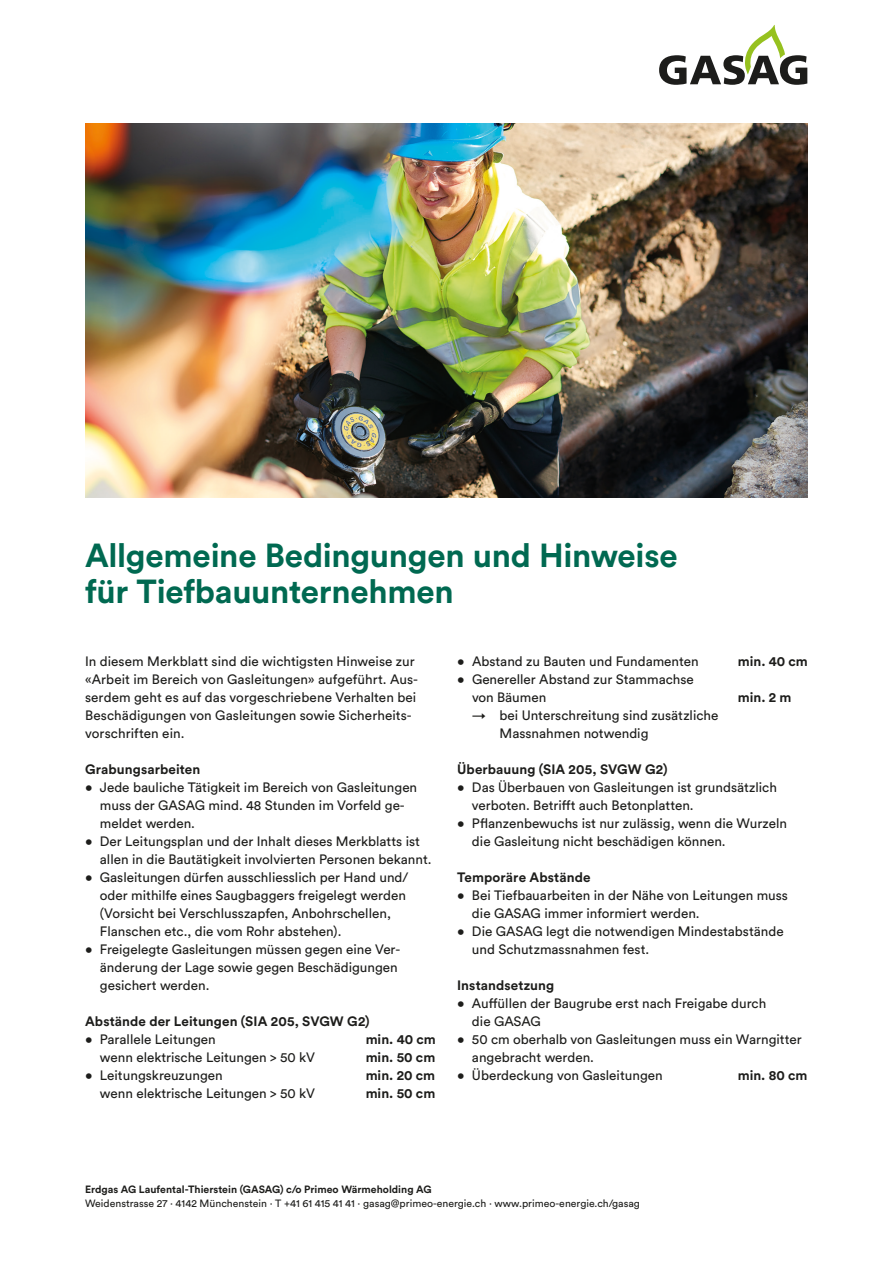
<style>
.page{position:relative;width:893px;height:1263px;background:#fff}
.page>*{position:absolute;margin:0;border:0;box-sizing:border-box;transform-origin:0 0}
.t1{font:700 33px/36px "Circular Std";letter-spacing:-.01em;color:#006951}
.t2{font:13.5px/18px "Circular Std";color:#1d1d1b}
.t3{font:700 13.5px "Circular Std";letter-spacing:.005em;color:#1d1d1b}
.t4{font:10.5px "Circular Std";color:#1d1d1b}
.t5{font:700 10.5px "Circular Std";color:#1d1d1b}
</style>
<div class="page">
<img style="left:85px;top:123px;width:723px;height:374px">
<svg style="left:659px;top:25px;width:148px;height:60px"></svg>
<h1 class="t1" style="left:85px;top:536px;width:594px">Allgemeine Bedingungen und Hinweise für Tiefbauunternehmen</h1>
<p class="t2" style="left:85px;top:652px;width:335px">In diesem Merkblatt sind die wichtigsten Hinweise zur «Arbeit im Bereich von Gasleitungen» aufgeführt. Aus&shy;serdem geht es auf das vorgeschriebene Verhalten bei Beschädigungen von Gasleitungen sowie Sicherheits&shy;vorschriften ein.</p>
<p class="t3" style="left:85px;top:761px;width:117px">Grabungsarbeiten</p>
<p class="t2" style="left:100px;top:778px;width:319px;text-indent:-15px">• Jede bauliche Tätigkeit im Bereich von Gasleitungen muss der GASAG mind. 48 Stunden im Vorfeld ge&shy;meldet werden.</p>
<p class="t2" style="left:100px;top:832px;width:333px;text-indent:-15px">• Der Leitungsplan und der Inhalt dieses Merkblatts ist allen in die Bautätigkeit involvierten Personen bekannt.</p>
<p class="t2" style="left:100px;top:868px;width:310px;text-indent:-15px">• Gasleitungen dürfen ausschliesslich per Hand und/ oder mithilfe eines Saugbaggers freigelegt werden (Vorsicht bei Verschlusszapfen, Anbohrschellen, Flanschen etc., die vom Rohr abstehen).</p>
<p class="t2" style="left:100px;top:940px;width:302px;text-indent:-15px">• Freigelegte Gasleitungen müssen gegen eine Ver&shy;änderung der Lage sowie gegen Beschädigungen gesichert werden.</p>
<p class="t3" style="left:85px;top:1012px;width:286px">Abstände der Leitungen (SIA 205, SVGW G2)</p>
<p class="t2" style="left:85px;top:1030px;width:132px">• Parallele Leitungen</p>
<p class="t3" style="left:366px;top:1030px;width:72px">min. 40 cm</p>
<p class="t2" style="left:100px;top:1048px;width:217px">wenn elektrische Leitungen &gt; 50 kV</p>
<p class="t3" style="left:366px;top:1048px;width:71px">min. 50 cm</p>
<p class="t2" style="left:85px;top:1066px;width:139px">• Leitungskreuzungen</p>
<p class="t3" style="left:366px;top:1066px;width:71px">min. 20 cm</p>
<p class="t2" style="left:100px;top:1084px;width:217px">wenn elektrische Leitungen &gt; 50 kV</p>
<p class="t3" style="left:366px;top:1084px;width:71px">min. 50 cm</p>
<p class="t2" style="left:457px;top:652px;width:243px">• Abstand zu Bauten und Fundamenten</p>
<p class="t3" style="left:738px;top:652px;width:72px">min. 40 cm</p>
<p class="t2" style="left:472px;top:670px;width:223px;text-indent:-15px">• Genereller Abstand zur Stammachse von Bäumen</p>
<p class="t3" style="left:738px;top:688px;width:55px">min. 2 m</p>
<p class="t2" style="left:500px;top:706px;width:220px;text-indent:-28px">→ bei Unterschreitung sind zusätzliche<br>Massnahmen notwendig</p>
<p class="t3" style="left:457px;top:760px;width:212px">Überbauung (SIA 205, SVGW G2)</p>
<p class="t2" style="left:472px;top:778px;width:307px;text-indent:-15px">• Das Überbauen von Gasleitungen ist grundsätzlich verboten. Betrifft auch Betonplatten.</p>
<p class="t2" style="left:472px;top:814px;width:317px;text-indent:-15px">• Pflanzenbewuchs ist nur zulässig, wenn die Wurzeln die Gasleitung nicht beschädigen können.</p>
<p class="t3" style="left:457px;top:868px;width:135px">Temporäre Abstände</p>
<p class="t2" style="left:472px;top:886px;width:317px;text-indent:-15px">• Bei Tiefbauarbeiten in der Nähe von Leitungen muss die GASAG immer informiert werden.</p>
<p class="t2" style="left:472px;top:922px;width:313px;text-indent:-15px">• Die GASAG legt die notwendigen Mindestabstände und Schutzmassnahmen fest.</p>
<p class="t3" style="left:457px;top:976px;width:99px">Instandsetzung</p>
<p class="t2" style="left:472px;top:994px;width:296px;text-indent:-15px">• Auffüllen der Baugrube erst nach Freigabe durch die GASAG</p>
<p class="t2" style="left:472px;top:1030px;width:331px;text-indent:-15px">• 50 cm oberhalb von Gasleitungen muss ein Warngitter angebracht werden.</p>
<p class="t2" style="left:457px;top:1066px;width:207px">• Überdeckung von Gasleitungen</p>
<p class="t3" style="left:738px;top:1066px;width:71px">min. 80 cm</p>
<p class="t5" style="left:85px;top:1183px;width:348px">Erdgas AG Laufental-Thierstein (GASAG) c/o Primeo Wärmeholding AG</p>
<p class="t4" style="left:85px;top:1196px;width:556px">Weidenstrasse 27 ⋅ 4142 Münchenstein ⋅ T +41 61 415 41 41 ⋅ gasag@primeo-energie.ch ⋅ www.primeo-energie.ch/gasag</p>
</div>
